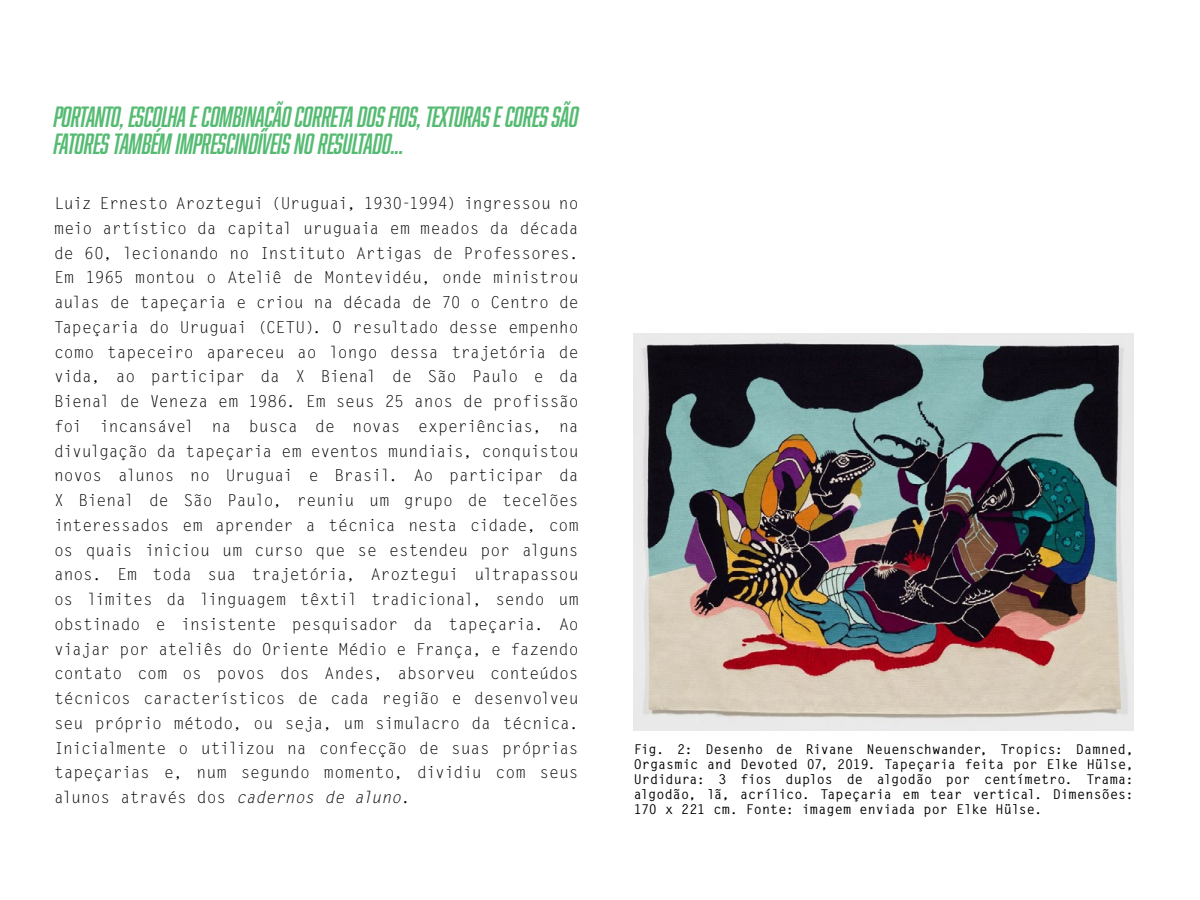
<style>
.page{position:relative;width:1200px;height:900px;background:#fff}
.page>*{position:absolute;margin:0;border:0;box-sizing:border-box;transform-origin:0 0}
.t1{font:italic 27px/27px "Abolition";letter-spacing:-.01em;color:#55bb72}
.t2{font:16.5px/24.8px "Letter Gothic Std";letter-spacing:-.01em;color:#000;text-align:justify}
.t3{font:700 13.5px/15px "Letter Gothic Std";letter-spacing:-.005em;color:#000;text-align:justify}
.s1{font-style:italic}
</style>
<div class="page">
<img style="left:634px;top:334px;width:500px;height:397px">
<h1 class="t1" style="left:54px;top:103px;width:526px">PORTANTO, ESCOLHA E COMBINAÇÃO CORRETA DOS FIOS, TEXTURAS E CORES SÃO<br>FATORES TAMBÉM IMPRESCINDÍVEIS NO RESULTADO...</h1>
<p class="t2" style="left:54px;top:191px;width:526px">Luiz Ernesto Aroztegui (Uruguai, 1930-1994) ingressou no meio artístico da capital uruguaia em meados da década de 60, lecionando no Instituto Artigas de Professores.<br>Em 1965 montou o Ateliê de Montevidéu, onde ministrou aulas de tapeçaria e criou na década de 70 o Centro de Tapeçaria do Uruguai (CETU). O resultado desse empenho como tapeceiro apareceu ao longo dessa trajetória de vida, ao participar da X Bienal de São Paulo e da Bienal de Veneza em 1986. Em seus 25 anos de profissão foi incansável na busca de novas experiências, na divulgação da tapeçaria em eventos mundiais, conquistou novos alunos no Uruguai e Brasil. Ao participar da X Bienal de São Paulo, reuniu um grupo de tecelões interessados em aprender a técnica nesta cidade, com os quais iniciou um curso que se estendeu por alguns anos. Em toda sua trajetória, Aroztegui ultrapassou os limites da linguagem têxtil tradicional, sendo um obstinado e insistente pesquisador da tapeçaria. Ao viajar por ateliês do Oriente Médio e França, e fazendo contato com os povos dos Andes, absorveu conteúdos técnicos característicos de cada região e desenvolveu seu próprio método, ou seja, um simulacro da técnica.<br>Inicialmente o utilizou na confecção de suas próprias tapeçarias e, num segundo momento, dividiu com seus alunos através dos <span class="s1">cadernos de aluno</span>.</p>
<p class="t3" style="left:634px;top:742px;width:501px">Fig. 2: Desenho de Rivane Neuenschwander, Tropics: Damned, Orgasmic and Devoted 07, 2019. Tapeçaria feita por Elke Hülse, Urdidura: 3 fios duplos de algodão por centímetro. Trama: algodão, lã, acrílico. Tapeçaria em tear vertical. Dimensões:<br>170 x 221 cm. Fonte: imagem enviada por Elke Hülse.</p>
</div>
